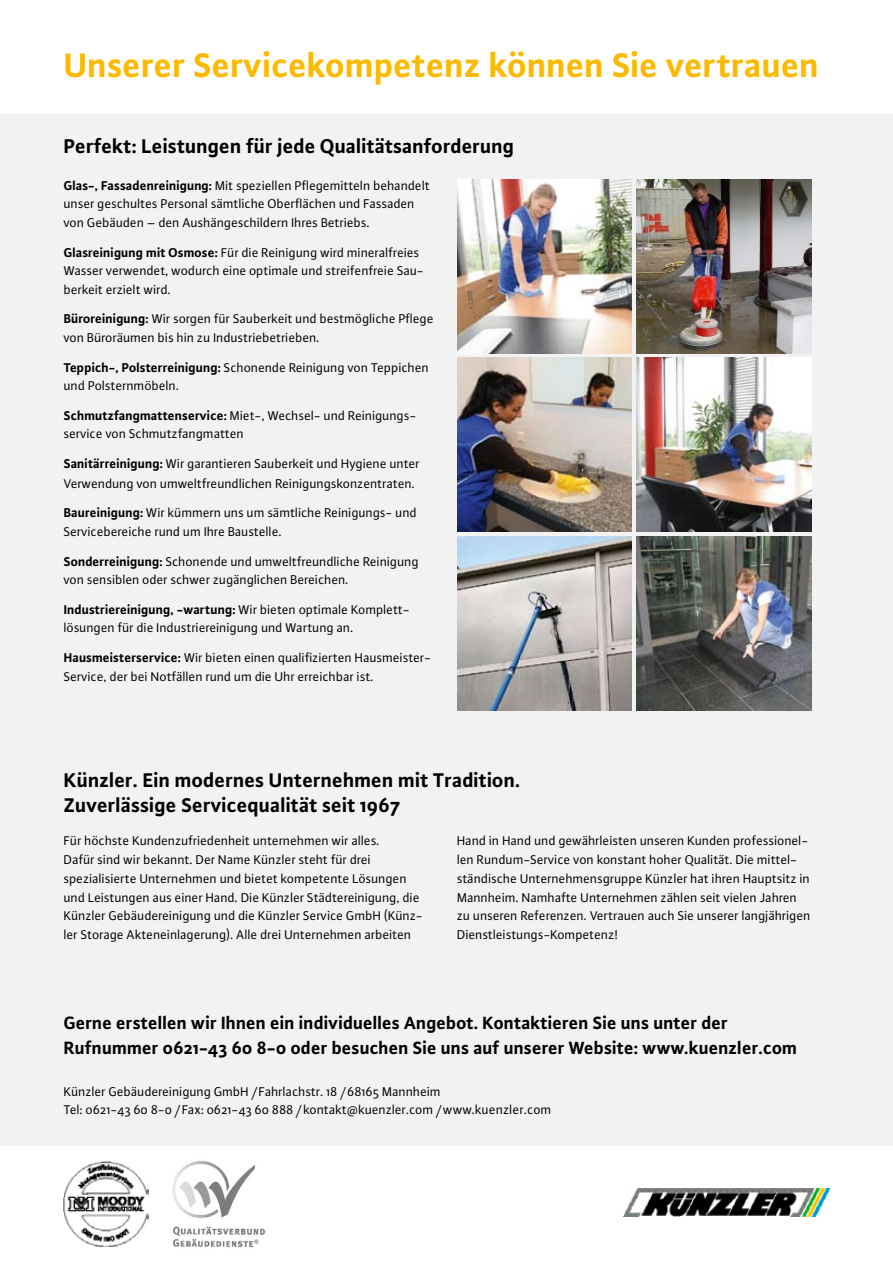
<style>
.page{position:relative;width:893px;height:1263px;background:#fff}
.page>*{position:absolute;margin:0;border:0;box-sizing:border-box;transform-origin:0 0}
.t1{font:700 36px "Plus Sans";color:#fbb900}
.t2{font:700 21px/25.5px "Plus Sans";color:#000}
.t3{font:700 18.75px/24.3px "Plus Sans";color:#000}
.t4{font:13.5px/18.8px "Plus Sans Normal";color:#000}
.t5{font:700 13.5px "Plus Sans";color:#000}
.s1{font-family:"Plus Sans";font-weight:700}
.s2{font-family:"Plus Sans Normal";font-weight:400}
</style>
<div class="page">
<div style="left:0;top:114px;width:893px;height:1031px;background:#f2f2f2"></div>
<img style="left:172px;top:1161px;width:94px;height:87px">
<img style="left:64px;top:1161px;width:85px;height:85px">
<img style="left:623px;top:1189px;width:206px;height:27px">
<img style="left:636px;top:358px;width:175px;height:174px">
<img style="left:636px;top:179px;width:175px;height:174px">
<img style="left:636px;top:536px;width:175px;height:174px">
<img style="left:457px;top:179px;width:175px;height:174px">
<img style="left:457px;top:358px;width:175px;height:174px">
<img style="left:457px;top:536px;width:175px;height:174px">
<h1 class="t1" style="left:64px;top:41px;width:757px">Unserer Servicekompetenz können Sie vertrauen</h1>
<h2 class="t2" style="left:64px;top:133px;width:452px">Perfekt: Leistungen für jede Qualitätsanforderung</h2>
<p class="t4" style="left:64px;top:175px;width:368px"><span class="s1">Glas-, Fassadenreinigung:</span> Mit speziellen Pflegemitteln behandelt unser geschultes Personal sämtliche Oberflächen und Fassaden von Gebäuden – den Aushängeschildern Ihres Betriebs.</p>
<p class="t4" style="left:64px;top:242px;width:362px"><span class="s1">Glasreinigung mit Osmose:</span> Für die Reinigung wird mineralfreies<br>Wasser verwendet, wodurch eine optimale und streifenfreie Sau&shy;berkeit erzielt wird.</p>
<p class="t4" style="left:64px;top:309px;width:372px"><span class="s1">Büroreinigung:</span> Wir sorgen für Sauberkeit und bestmögliche Pflege von Büroräumen bis hin zu Industriebetrieben.</p>
<p class="t4" style="left:64px;top:357px;width:367px"><span class="s1">Teppich-, Polsterreinigung:</span> Schonende Reinigung von Teppichen und Polsternmöbeln.</p>
<p class="t4" style="left:64px;top:405px;width:354px"><span class="s1">Schmutzfangmattenservice:</span> Miet-, Wechsel- und Reinigungs&shy;service von Schmutzfangmatten</p>
<p class="t4" style="left:64px;top:453px;width:358px;line-height:20.2px"><span class="s1">Sanitärreinigung:</span> Wir garantieren Sauberkeit und Hygiene unter<br>Verwendung von umweltfreundlichen Reinigungskonzentraten.</p>
<p class="t4" style="left:64px;top:503px;width:355px"><span class="s1">Baureinigung:</span> Wir kümmern uns um sämtliche Reinigungs- und<br>Servicebereiche rund um Ihre Baustelle.</p>
<p class="t4" style="left:64px;top:551px;width:357px"><span class="s1">Sonderreinigung:</span> Schonende und umweltfreundliche Reinigung von sensiblen oder schwer zugänglichen Bereichen.</p>
<p class="t5" style="left:64px;top:600px;width:346px">Industriereinigung, -wartung: <span class="s2">Wir bieten optimale Komplett-</span></p>
<p class="t4" style="left:64px;top:613px;width:369px;line-height:29.4px">lösungen für die Industriereinigung und Wartung an.<br><span class="s1">Hausmeisterservice:</span> Wir bieten einen qualifizierten Hausmeister-</p>
<p class="t4" style="left:64px;top:666px;width:311px">Service, der bei Notfällen rund um die Uhr erreichbar ist.</p>
<h2 class="t2" style="left:64px;top:767px;width:458px">Künzler. Ein modernes Unternehmen mit Tradition.<br>Zuverlässige Servicequalität seit 1967</h2>
<p class="t4" style="left:64px;top:831px;width:361px">Für höchste Kundenzufriedenheit unternehmen wir alles.<br>Dafür sind wir bekannt. Der Name Künzler steht für drei spezialisierte Unternehmen und bietet kompetente Lösungen und Leistungen aus einer Hand. Die Künzler Städtereinigung, die Künzler Gebäudereinigung und die Künzler Service GmbH (Künz&shy;ler Storage Akteneinlagerung). Alle drei Unternehmen arbeiten</p>
<p class="t4" style="left:457px;top:831px;width:355px">Hand in Hand und gewährleisten unseren Kunden professionel&shy;len Rundum-Service von konstant hoher Qualität. Die mittel&shy;ständische Unternehmensgruppe Künzler hat ihren Hauptsitz in Mannheim. Namhafte Unternehmen zählen seit vielen Jahren zu unseren Referenzen. Vertrauen auch Sie unserer langjährigen Dienstleistungs-Kompetenz!</p>
<h3 class="t3" style="left:64px;top:1010px;width:735px">Gerne erstellen wir Ihnen ein individuelles Angebot. Kontaktieren Sie uns unter der<br>Rufnummer 0621-43 60 8-0 oder besuchen Sie uns auf unserer Website: www.kuenzler.com</h3>
<p class="t4" style="left:64px;top:1082px;width:489px;line-height:18px">Künzler Gebäudereinigung GmbH / Fahrlachstr. 18 / 68165 Mannheim<br>Tel: o621-43 60 8-0 / Fax: o621-43 60 888 / kontakt@kuenzler.com / www.kuenzler.com</p>
</div>
